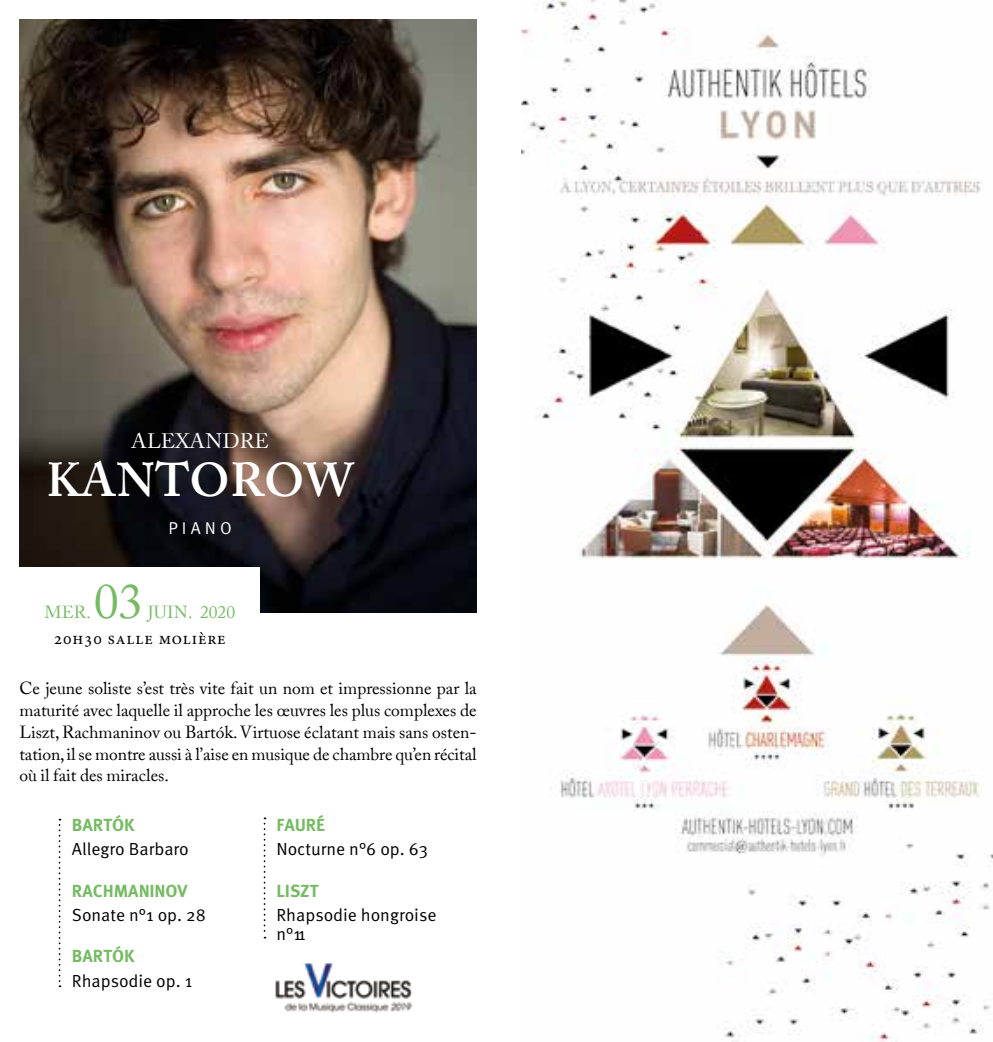
<style>
.page{position:relative;width:993px;height:1042px;background:#fff}
.page>*{position:absolute;margin:0;border:0;box-sizing:border-box;transform-origin:0 0}
.t1{font:49px "Adobe Caslon Pro";color:#76bb64}
.t2{font:600 47.25px "Adobe Caslon Pro";letter-spacing:.005em;color:#fff}
.t3{font:21px "Adobe Caslon Pro";letter-spacing:.01em;color:#fff}
.t4{font:17.5px/21.9px "Adobe Caslon Pro";letter-spacing:-.005em;color:#000;text-align:justify}
.t5{font:17.5px/19.2px "FF Meta Pro";color:#000}
.t6{font:700 17.5px "FF Meta Pro";color:#76bb64}
.t7{font:17.5px "Minion Pro";letter-spacing:.05em;color:#000}
.t8{font:17.5px "Adobe Caslon Pro";letter-spacing:.005em;color:#76bb64}
.t9{font:17.15px "FF Meta Pro";letter-spacing:.245em;color:#fff}
</style>
<div class="page">
<img style="left:20px;top:20px;width:456px;height:593px">
<div style="left:19px;top:567px;width:241px;height:91px;background:#fff"></div>
<svg style="left:59px;top:819px;width:1px;height:168px"></svg>
<svg style="left:263px;top:817px;width:2px;height:121px"></svg>
<img style="left:521px;top:0;width:471px;height:1042px">
<img style="left:275px;top:963px;width:138px;height:50px">
<p class="t3" style="left:131px;top:428px;width:139px">ALEXANDRE</p>
<h2 class="t2" style="left:47px;top:452px;width:308px">KANTOROW</h2>
<p class="t9" style="left:168px;top:515px;width:65px">PIANO</p>
<h1 class="t1" style="left:94px;top:572px;width:50px">03</h1>
<p class="t8" style="left:148px;top:601px;width:89px">JUIN. 2020</p>
<p class="t7" style="left:54px;top:626px;width:173px">20h30 salle molière</p>
<p class="t4" style="left:19px;top:677px;width:458px">Ce jeune soliste s’est très vite fait un nom et impressionne par la maturité avec laquelle il approche les œuvres les plus complexes de Liszt, Rachmaninov ou Bartók. Virtuose éclatant mais sans osten&shy;tation, il se montre aussi à l’aise en musique de chambre qu’en récital où il fait des miracles.</p>
<p class="t8" style="left:44px;top:601px;width:48px">MER.</p>
<p class="t6" style="left:72px;top:811px;width:64px">BARTÓK</p>
<p class="t5" style="left:72px;top:838px;width:118px">Allegro Barbaro</p>
<p class="t6" style="left:72px;top:877px;width:117px">RACHMANINOV</p>
<p class="t5" style="left:72px;top:904px;width:136px">Sonate n°1 op. 28</p>
<p class="t6" style="left:72px;top:942px;width:64px">BARTÓK</p>
<p class="t5" style="left:72px;top:970px;width:122px">Rhapsodie op. 1</p>
<p class="t6" style="left:276px;top:811px;width:50px">FAURÉ</p>
<p class="t5" style="left:276px;top:838px;width:153px">Nocturne n°6 op. 63</p>
<p class="t6" style="left:276px;top:877px;width:43px">LISZT</p>
<p class="t5" style="left:276px;top:904px;width:161px">Rhapsodie hongroise n°11</p>
</div>
